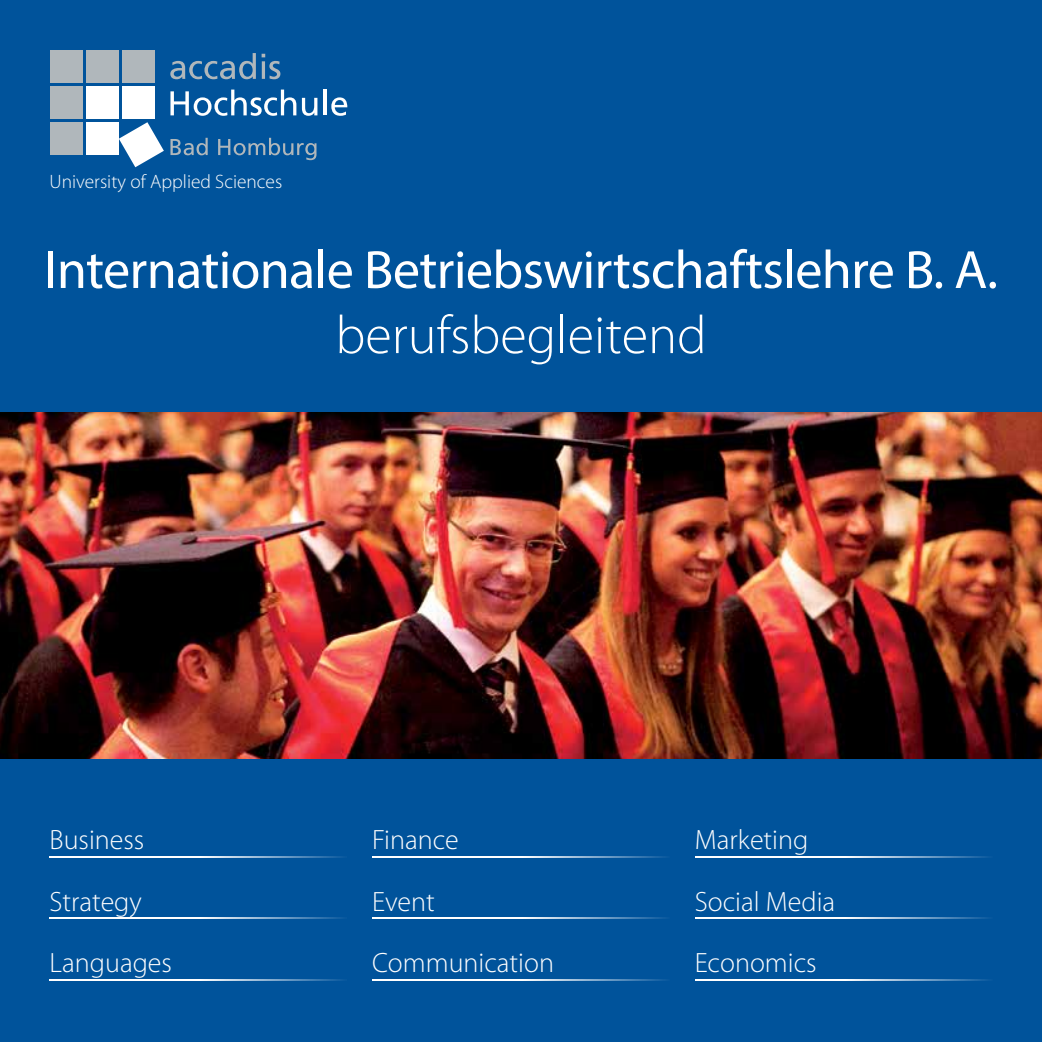
<style>
.page{position:relative;width:1042px;height:1042px;background:#00539b}
.page>*{position:absolute;margin:0;border:0;box-sizing:border-box;transform-origin:0 0}
.t1{font:54.25px "Myriad Pro";letter-spacing:-.015em;color:#fff}
.t2{font:300 54.25px "Myriad Pro";color:#fff}
.t3{font:300 28px/61.6px "Myriad Pro";color:#fff}
.t4{font:300 19.43px "Myriad Pro";color:#fff}
</style>
<div class="page">
<img style="left:0;top:413px;width:1042px;height:346px">
<div style="left:50px;top:122px;width:33px;height:33px;background:#b0b7bb"></div>
<div style="left:50px;top:86px;width:33px;height:33px;background:#b0b7bb"></div>
<div style="left:50px;top:50px;width:33px;height:33px;background:#b0b7bb"></div>
<div style="left:86px;top:50px;width:33px;height:33px;background:#b0b7bb"></div>
<div style="left:122px;top:50px;width:33px;height:33px;background:#b0b7bb"></div>
<div style="left:86px;top:86px;width:33px;height:33px;background:#fff"></div>
<div style="left:86px;top:122px;width:33px;height:33px;background:#fff"></div>
<div style="left:122px;top:86px;width:33px;height:33px;background:#fff"></div>
<svg style="left:119px;top:122px;width:45px;height:45px"></svg>
<svg style="left:170px;top:138px;width:38px;height:17px"></svg>
<svg style="left:218px;top:138px;width:98px;height:22px"></svg>
<svg style="left:170px;top:53px;width:86px;height:26px"></svg>
<svg style="left:262px;top:54px;width:18px;height:25px"></svg>
<svg style="left:170px;top:90px;width:126px;height:26px"></svg>
<svg style="left:302px;top:98px;width:15px;height:18px"></svg>
<hr style="left:323px;top:90px;width:4px;height:25px;background:#fff">
<svg style="left:331px;top:97px;width:16px;height:19px"></svg>
<hr style="left:50px;top:857px;width:297px;height:1px;background:#fff">
<hr style="left:372px;top:857px;width:298px;height:1px;background:#fff">
<hr style="left:694px;top:857px;width:298px;height:1px;background:#fff">
<hr style="left:50px;top:918px;width:297px;height:1px;background:#fff">
<hr style="left:372px;top:918px;width:298px;height:1px;background:#fff">
<hr style="left:694px;top:918px;width:298px;height:1px;background:#fff">
<hr style="left:50px;top:979px;width:297px;height:2px;background:#fff">
<hr style="left:372px;top:979px;width:298px;height:2px;background:#fff">
<hr style="left:694px;top:979px;width:298px;height:2px;background:#fff">
<p class="t4" style="left:50px;top:170px;width:234px">University of Applied Sciences</p>
<h1 class="t1" style="left:44px;top:236px;width:955px">Internationale Betriebswirtschaftslehre B. A.</h1>
<h1 class="t2" style="left:335px;top:302px;width:373px">berufsbegleitend</h1>
<p class="t3" style="left:50px;top:809px;width:124px">Business<br>Strategy<br>Languages</p>
<p class="t3" style="left:372px;top:809px;width:183px">Finance<br>Event<br>Communication</p>
<p class="t3" style="left:695px;top:809px;width:142px">Marketing<br>Social Media<br>Economics</p>
</div>
